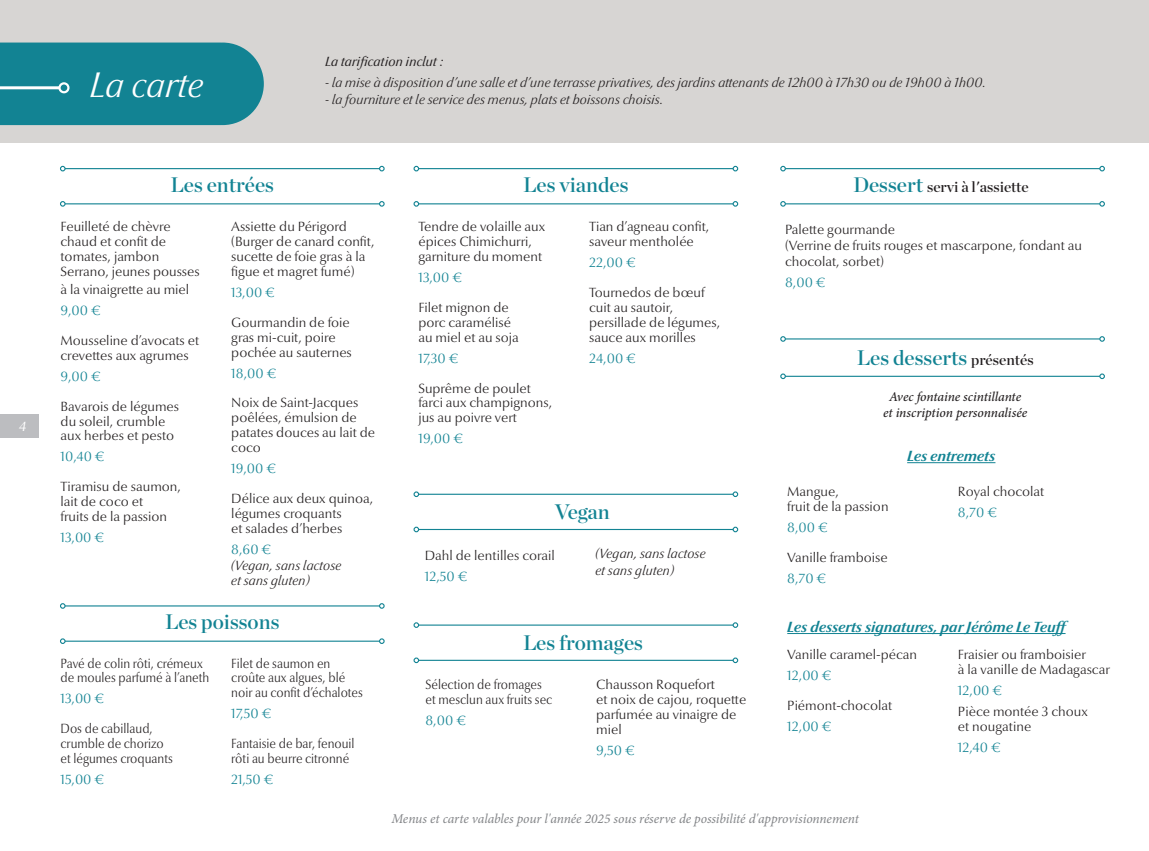
<style>
.page{position:relative;width:1149px;height:851px;background:#fff}
.page>*{position:absolute;margin:0;border:0;box-sizing:border-box;transform-origin:0 0}
.t1{font:italic 300 36px "Optima Nova LT Pro";color:#fff}
.t2{font:21px "Chronicle Display Semi";color:#128393}
.t3{font:italic 700 15px "Optima Nova LT Pro";color:#128393}
.t4{font:15px "Chronicle Display Semi";color:#231f20}
.t5{font:300 13.5px/14.9px "Optima Nova LT Pro";color:#231f20}
.t6{font:300 13.5px/14.9px "Optima Nova LT Pro";color:#231f20;scale:.9 1}
.t7{font:italic 300 13.5px/14.9px "Optima Nova LT Pro";color:#231f20}
.t8{font:300 13.5px "Optima Nova LT Pro";color:#128393}
.t9{font:italic 13.5px "Minion Pro";letter-spacing:-.01em;color:#828487}
.t10{font:italic 500 13.5px/16.2px "Minion Pro";letter-spacing:-.005em;color:#231f20;text-align:center}
.t11{font:italic 13.5px "Optima Nova LT Pro";color:#231f20}
.t12{font:italic 13.5px "Optima Nova LT Pro";color:#fff}
.s1{font-size:21px;color:#128393}
.s2{font-size:15px;color:#231f20}
</style>
<div class="page">
<div style="left:0;top:0;width:1148px;height:142px;background:#d7d5d3"></div>
<hr style="left:65px;top:168px;width:314px;height:1px;background:#128393">
<svg style="left:60px;top:166px;width:6px;height:5px"></svg>
<svg style="left:379px;top:166px;width:5px;height:5px"></svg>
<hr style="left:65px;top:605px;width:314px;height:1px;background:#128393">
<svg style="left:60px;top:603px;width:6px;height:5px"></svg>
<svg style="left:379px;top:603px;width:5px;height:5px"></svg>
<hr style="left:418px;top:168px;width:315px;height:1px;background:#128393">
<svg style="left:413px;top:166px;width:6px;height:5px"></svg>
<svg style="left:732px;top:166px;width:6px;height:5px"></svg>
<hr style="left:785px;top:168px;width:314px;height:1px;background:#128393">
<svg style="left:780px;top:166px;width:5px;height:5px"></svg>
<svg style="left:1098px;top:166px;width:6px;height:5px"></svg>
<hr style="left:785px;top:338px;width:314px;height:1px;background:#128393">
<svg style="left:780px;top:336px;width:5px;height:6px"></svg>
<svg style="left:1098px;top:336px;width:6px;height:6px"></svg>
<hr style="left:65px;top:203px;width:314px;height:1px;background:#128393">
<svg style="left:60px;top:201px;width:6px;height:6px"></svg>
<svg style="left:379px;top:201px;width:5px;height:6px"></svg>
<hr style="left:65px;top:640px;width:314px;height:1px;background:#128393">
<svg style="left:60px;top:638px;width:6px;height:6px"></svg>
<svg style="left:379px;top:638px;width:5px;height:6px"></svg>
<hr style="left:418px;top:203px;width:315px;height:1px;background:#128393">
<svg style="left:413px;top:201px;width:6px;height:6px"></svg>
<svg style="left:732px;top:201px;width:6px;height:6px"></svg>
<hr style="left:418px;top:493px;width:315px;height:1px;background:#128393">
<svg style="left:413px;top:491px;width:6px;height:6px"></svg>
<svg style="left:732px;top:491px;width:6px;height:6px"></svg>
<hr style="left:418px;top:529px;width:315px;height:1px;background:#128393">
<svg style="left:413px;top:526px;width:6px;height:6px"></svg>
<svg style="left:732px;top:526px;width:6px;height:6px"></svg>
<hr style="left:418px;top:624px;width:315px;height:1px;background:#128393">
<svg style="left:413px;top:622px;width:6px;height:5px"></svg>
<svg style="left:732px;top:622px;width:6px;height:5px"></svg>
<hr style="left:418px;top:659px;width:315px;height:1px;background:#128393">
<svg style="left:413px;top:657px;width:6px;height:6px"></svg>
<svg style="left:732px;top:657px;width:6px;height:6px"></svg>
<hr style="left:785px;top:203px;width:314px;height:1px;background:#128393">
<svg style="left:780px;top:201px;width:5px;height:6px"></svg>
<svg style="left:1098px;top:201px;width:6px;height:6px"></svg>
<hr style="left:785px;top:375px;width:314px;height:2px;background:#128393">
<svg style="left:780px;top:373px;width:5px;height:6px"></svg>
<svg style="left:1098px;top:373px;width:6px;height:6px"></svg>
<hr style="left:906px;top:462px;width:89px;height:1px;background:#128393">
<hr style="left:787px;top:633px;width:278px;height:1px;background:#128393">
<div style="left:0;top:43px;width:264px;height:82px;background:#128393"></div>
<hr style="left:0;top:86px;width:59px;height:3px;background:#fff">
<div style="left:58px;top:82px;width:11px;height:11px;border:2px solid #fff;border-radius:50%"></div>
<svg style="left:0;top:414px;width:39px;height:23px"></svg>
<p class="t12" style="left:18px;top:418px;width:11px">4</p>
<h1 class="t1" style="left:90px;top:63px;width:116px">La carte</h1>
<p class="t11" style="left:325px;top:53px;width:120px">La tarification inclut :</p>
<p class="t7" style="left:325px;top:75px;width:662px">- la mise à disposition d’une salle et d’une terrasse privatives, des jardins attenants de 12h00 à 17h30 ou de 19h00 à 1h00.</p>
<p class="t7" style="left:325px;top:91px;width:339px">- la fourniture et le service des menus, plats et boissons choisis.</p>
<h2 class="t2" style="left:170px;top:168px;width:105px">Les entrées</h2>
<h2 class="t2" style="left:523px;top:168px;width:107px">Les viandes</h2>
<p class="t5" style="left:61px;top:219px;width:141px">Feuilleté de chèvre chaud et confit de tomates, jambon<br>Serrano, jeunes pousses</p>
<p class="t5" style="left:61px;top:282px;width:130px">à la vinaigrette au miel</p>
<p class="t8" style="left:61px;top:302px;width:42px">9,00 €</p>
<p class="t5" style="left:61px;top:333px;width:140px">Mousseline d’avocats et crevettes aux agrumes</p>
<p class="t8" style="left:61px;top:368px;width:42px">9,00 €</p>
<p class="t5" style="left:61px;top:398px;width:120px">Bavarois de légumes du soleil, crumble aux herbes et pesto</p>
<p class="t8" style="left:61px;top:448px;width:46px">10,40 €</p>
<p class="t5" style="left:61px;top:479px;width:122px">Tiramisu de saumon, lait de coco et<br>fruits de la passion</p>
<p class="t8" style="left:61px;top:529px;width:45px">13,00 €</p>
<p class="t5" style="left:231px;top:219px;width:145px">Assiette du Périgord (Burger de canard confit, sucette de foie gras à la figue et magret fumé)</p>
<p class="t8" style="left:231px;top:284px;width:45px">13,00 €</p>
<p class="t5" style="left:231px;top:315px;width:122px">Gourmandin de foie gras mi-cuit, poire pochée au sauternes</p>
<p class="t8" style="left:231px;top:364px;width:47px">18,00 €</p>
<p class="t5" style="left:231px;top:395px;width:145px">Noix de Saint-Jacques poêlées, émulsion de patates douces au lait de coco</p>
<p class="t8" style="left:231px;top:460px;width:46px">19,00 €</p>
<p class="t5" style="left:231px;top:491px;width:143px">Délice aux deux quinoa, légumes croquants<br>et salades d’herbes</p>
<p class="t8" style="left:231px;top:540px;width:41px">8,60 €</p>
<p class="t7" style="left:231px;top:558px;width:112px">(Vegan, sans lactose et sans gluten)</p>
<h2 class="t2" style="left:165px;top:605px;width:116px">Les poissons</h2>
<p class="t6" style="left:61px;top:655px;width:167px">Pavé de colin rôti, crémeux de moules parfumé à l’aneth</p>
<p class="t8" style="left:61px;top:690px;width:45px">13,00 €</p>
<p class="t6" style="left:61px;top:721px;width:126px">Dos de cabillaud, crumble de chorizo et légumes croquants</p>
<p class="t8" style="left:61px;top:770px;width:45px">15,00 €</p>
<p class="t6" style="left:231px;top:655px;width:148px">Filet de saumon en croûte aux algues, blé noir au confit d’échalotes</p>
<p class="t8" style="left:231px;top:705px;width:42px">17,50 €</p>
<p class="t6" style="left:231px;top:736px;width:138px">Fantaisie de bar, fenouil rôti au beurre citronné</p>
<p class="t8" style="left:231px;top:770px;width:44px">21,50 €</p>
<p class="t5" style="left:418px;top:219px;width:128px">Tendre de volaille aux épices Chimichurri, garniture du moment</p>
<p class="t8" style="left:418px;top:269px;width:45px">13,00 €</p>
<p class="t5" style="left:418px;top:300px;width:102px">Filet mignon de porc caramélisé au miel et au soja</p>
<p class="t8" style="left:418px;top:349px;width:42px">17,30 €</p>
<p class="t5" style="left:418px;top:380px;width:135px">Suprême de poulet farci aux champignons, jus au poivre vert</p>
<p class="t8" style="left:418px;top:430px;width:46px">19,00 €</p>
<p class="t5" style="left:589px;top:219px;width:122px">Tian d’agneau confit, saveur mentholée</p>
<p class="t8" style="left:589px;top:254px;width:48px">22,00 €</p>
<p class="t5" style="left:589px;top:285px;width:133px">Tournedos de bœuf cuit au sautoir, persillade de légumes, sauce aux morilles</p>
<p class="t8" style="left:589px;top:349px;width:48px">24,00 €</p>
<h2 class="t2" style="left:554px;top:495px;width:57px">Vegan</h2>
<p class="t5" style="left:424px;top:548px;width:131px">Dahl de lentilles corail</p>
<p class="t8" style="left:424px;top:568px;width:44px">12,50 €</p>
<p class="t7" style="left:595px;top:545px;width:112px;line-height:16.5px">(Vegan, sans lactose et sans gluten)</p>
<h2 class="t2" style="left:523px;top:626px;width:121px">Les fromages</h2>
<p class="t6" style="left:425px;top:677px;width:142px">Sélection de fromages et mesclun aux fruits sec</p>
<p class="t8" style="left:425px;top:711px;width:42px">8,00 €</p>
<p class="t5" style="left:596px;top:677px;width:151px">Chausson Roquefort<br>et noix de cajou, roquette parfumée au vinaigre de miel</p>
<p class="t8" style="left:596px;top:741px;width:40px">9,50 €</p>
<p class="t4" style="left:852px;top:175px;width:177px"><span class="s1">Dessert</span> servi à l'assiette</p>
<p class="t5" style="left:784px;top:221px;width:298px;line-height:16.2px">Palette gourmande<br>(Verrine de fruits rouges et mascarpone, fondant au chocolat, sorbet)</p>
<p class="t8" style="left:784px;top:274px;width:42px">8,00 €</p>
<h2 class="t2" style="left:856px;top:341px;width:178px">Les desserts <span class="s2">présentés</span></h2>
<p class="t10" style="left:882px;top:388px;width:145px">Avec fontaine scintillante et inscription personnalisée</p>
<p class="t3" style="left:906px;top:446px;width:90px">Les entremets</p>
<p class="t5" style="left:787px;top:483px;width:103px">Mangue,<br>fruit de la passion</p>
<p class="t8" style="left:787px;top:518px;width:42px">8,00 €</p>
<p class="t5" style="left:787px;top:549px;width:102px">Vanille framboise</p>
<p class="t8" style="left:787px;top:569px;width:41px">8,70 €</p>
<p class="t5" style="left:957px;top:483px;width:88px">Royal chocolat</p>
<p class="t8" style="left:957px;top:503px;width:41px">8,70 €</p>
<p class="t3" style="left:787px;top:617px;width:280px">Les desserts signatures, par Jérôme Le Teuff</p>
<p class="t5" style="left:787px;top:647px;width:131px">Vanille caramel-pécan</p>
<p class="t8" style="left:787px;top:667px;width:46px">12,00 €</p>
<p class="t5" style="left:787px;top:698px;width:106px">Piémont-chocolat</p>
<p class="t8" style="left:787px;top:718px;width:46px">12,00 €</p>
<p class="t5" style="left:957px;top:647px;width:153px">Fraisier ou framboisier<br>à la vanille de Madagascar</p>
<p class="t8" style="left:957px;top:682px;width:46px">12,00 €</p>
<p class="t5" style="left:957px;top:704px;width:131px">Pièce montée 3 choux et nougatine</p>
<p class="t8" style="left:957px;top:739px;width:44px">12,40 €</p>
<p class="t9" style="left:391px;top:808px;width:469px">Menus et carte valables pour l'année 2025 sous réserve de possibilité d'approvisionnement</p>
</div>
